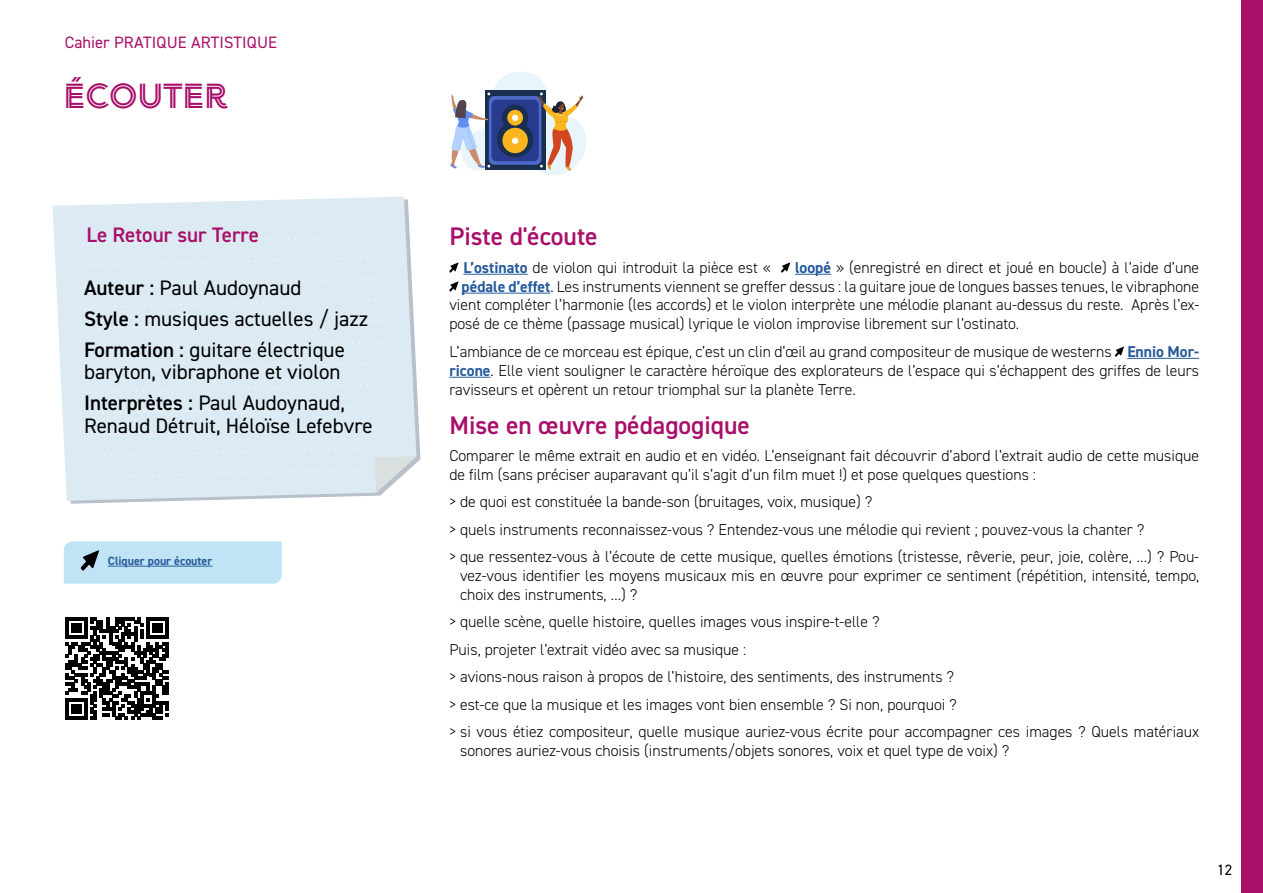
<style>
.page{position:relative;width:1263px;height:893px;background:#fff}
.page>*{position:absolute;margin:0;border:0;box-sizing:border-box;transform-origin:0 0}
.t1{font:34.5px "Arya Double";color:#a80f69}
.t2{font:600 25.5px "DIN2014";color:#a80f69}
.t3{font:21px/31px "DIN2014";color:#000}
.t4{font:600 21px "DIN2014";color:#a80f69}
.t5{font:16.5px "DIN2014";letter-spacing:.01em;color:#a80f69}
.t6{font:300 15.75px/27.5px "DIN2014";color:#000}
.t7{font:15px "DIN2014";color:#000}
.t8{font:700 12px "DIN2014";color:#275b9b}
.s1{font-weight:700;color:#275b9b}
.s2{font-weight:600}
</style>
<div class="page">
<svg style="left:52px;top:196px;width:369px;height:308px;background:#deebf3"></svg>
<div style="left:82px;top:235px;width:297px;height:10px;background:#dceaf3"></div>
<div style="left:83px;top:257px;width:297px;height:9px;background:#dceaf3"></div>
<div style="left:84px;top:278px;width:297px;height:10px;background:#dceaf3"></div>
<div style="left:85px;top:299px;width:297px;height:10px;background:#dceaf3"></div>
<div style="left:86px;top:320px;width:297px;height:10px;background:#dceaf3"></div>
<div style="left:87px;top:341px;width:297px;height:10px;background:#dceaf3"></div>
<div style="left:88px;top:362px;width:297px;height:10px;background:#dceaf3"></div>
<div style="left:89px;top:383px;width:297px;height:10px;background:#dceaf3"></div>
<div style="left:90px;top:405px;width:297px;height:9px;background:#dceaf3"></div>
<div style="left:91px;top:426px;width:297px;height:10px;background:#dceaf3"></div>
<svg style="left:92px;top:447px;width:324px;height:47px;background:#dce9f1"></svg>
<hr style="left:463px;top:274px;width:65px;height:1px;background:#275b9b">
<hr style="left:795px;top:274px;width:36px;height:1px;background:#275b9b">
<hr style="left:462px;top:293px;width:88px;height:1px;background:#275b9b">
<hr style="left:1127px;top:358px;width:72px;height:1px;background:#275b9b">
<hr style="left:449px;top:377px;width:42px;height:1px;background:#275b9b">
<svg style="left:449px;top:262px;width:10px;height:11px"></svg>
<svg style="left:781px;top:262px;width:9px;height:11px"></svg>
<svg style="left:449px;top:281px;width:10px;height:11px"></svg>
<svg style="left:1115px;top:347px;width:9px;height:10px"></svg>
<svg style="left:450px;top:72px;width:137px;height:103px"></svg>
<div style="left:1242px;top:0;width:21px;height:893px;background:#a80f69"></div>
<svg style="left:64px;top:541px;width:218px;height:43px;background:#bcdef0"></svg>
<svg style="left:66px;top:617px;width:102px;height:103px"></svg>
<p class="t5" style="left:65px;top:32px;width:214px">Cahier PRATIQUE ARTISTIQUE</p>
<h1 class="t1" style="left:64px;top:75px;width:165px">ÉCOUTER</h1>
<h3 class="t4" style="left:87px;top:220px;width:174px">Le Retour sur Terre</h3>
<h2 class="t2" style="left:449px;top:220px;width:150px">Piste d'écoute</h2>
<p class="t6" style="left:463px;top:254px;width:309px"><span class="s1">L’ostinato</span> de violon qui introduit la pièce est «</p>
<p class="t6" style="left:795px;top:254px;width:406px"><span class="s1">loopé</span> » (enregistré en direct et joué en boucle) à l’aide d’une</p>
<p class="t6" style="left:462px;top:272px;width:739px"><span class="s1">pédale d’effet</span>. Les instruments viennent se greffer dessus : la guitare joue de longues basses tenues, le vibraphone</p>
<p class="t6" style="left:449px;top:291px;width:751px">vient compléter l’harmonie (les accords) et le violon interprète une mélodie planant au-dessus du reste. Après l’ex-</p>
<p class="t6" style="left:449px;top:310px;width:571px">posé de ce thème (passage musical) lyrique le violon improvise librement sur l’ostinato.</p>
<p class="t6" style="left:449px;top:342px;width:751px;line-height:18.9px;text-align:justify">L’ambiance de ce morceau est épique, c’est un clin d’œil au grand compositeur de musique de westerns <span class="s1">Ennio Mor&shy;ricone</span>. Elle vient souligner le caractère héroïque des explorateurs de l’espace qui s’échappent des griffes de leurs ravisseurs et opèrent un retour triomphal sur la planète Terre.</p>
<h2 class="t2" style="left:449px;top:408px;width:302px">Mise en œuvre pédagogique</h2>
<p class="t6" style="left:449px;top:446px;width:751px;line-height:18.9px">Comparer le même extrait en audio et en vidéo. L’enseignant fait découvrir d’abord l’extrait audio de cette musique de film (sans préciser auparavant qu’il s’agit d’un film muet !) et pose quelques questions :</p>
<p class="t6" style="left:449px;top:488px;width:751px">&gt; de quoi est constituée la bande-son (bruitages, voix, musique) ?<br>&gt; quels instruments reconnaissez-vous ? Entendez-vous une mélodie qui revient ; pouvez-vous la chanter ?<br>&gt; que ressentez-vous à l’écoute de cette musique, quelles émotions (tristesse, rêverie, peur, joie, colère, …) ? Pou-</p>
<p class="t6" style="left:460px;top:566px;width:741px;line-height:18.9px">vez-vous identifier les moyens musicaux mis en œuvre pour exprimer ce sentiment (répétition, intensité, tempo, choix des instruments, …) ?</p>
<p class="t6" style="left:449px;top:608px;width:751px">&gt; quelle scène, quelle histoire, quelles images vous inspire-t-elle ?<br>Puis, projeter l’extrait vidéo avec sa musique :<br>&gt; avions-nous raison à propos de l’histoire, des sentiments, des instruments ?<br>&gt; est-ce que la musique et les images vont bien ensemble ? Si non, pourquoi ?<br>&gt; si vous étiez compositeur, quelle musique auriez-vous écrite pour accompagner ces images ? Quels matériaux</p>
<p class="t6" style="left:460px;top:737px;width:551px">sonores auriez-vous choisis (instruments/objets sonores, voix et quel type de voix) ?</p>
<h3 class="t3" style="left:84px;top:272px;width:286px"><span class="s2">Auteur :</span> Paul Audoynaud<br><span class="s2">Style :</span> musiques actuelles / jazz<br><span class="s2">Formation :</span> guitare électrique</h3>
<h3 class="t3" style="left:84px;top:356px;width:262px">baryton, vibraphone et violon<br><span class="s2">Interprètes :</span> Paul Audoynaud,</h3>
<h3 class="t3" style="left:84px;top:410px;width:290px">Renaud Détruit, Héloïse Lefebvre</h3>
<p class="t8" style="left:108px;top:553px;width:106px">Cliquer pour écouter</p>
<p class="t7" style="left:1217px;top:860px;width:16px">12</p>
</div>
